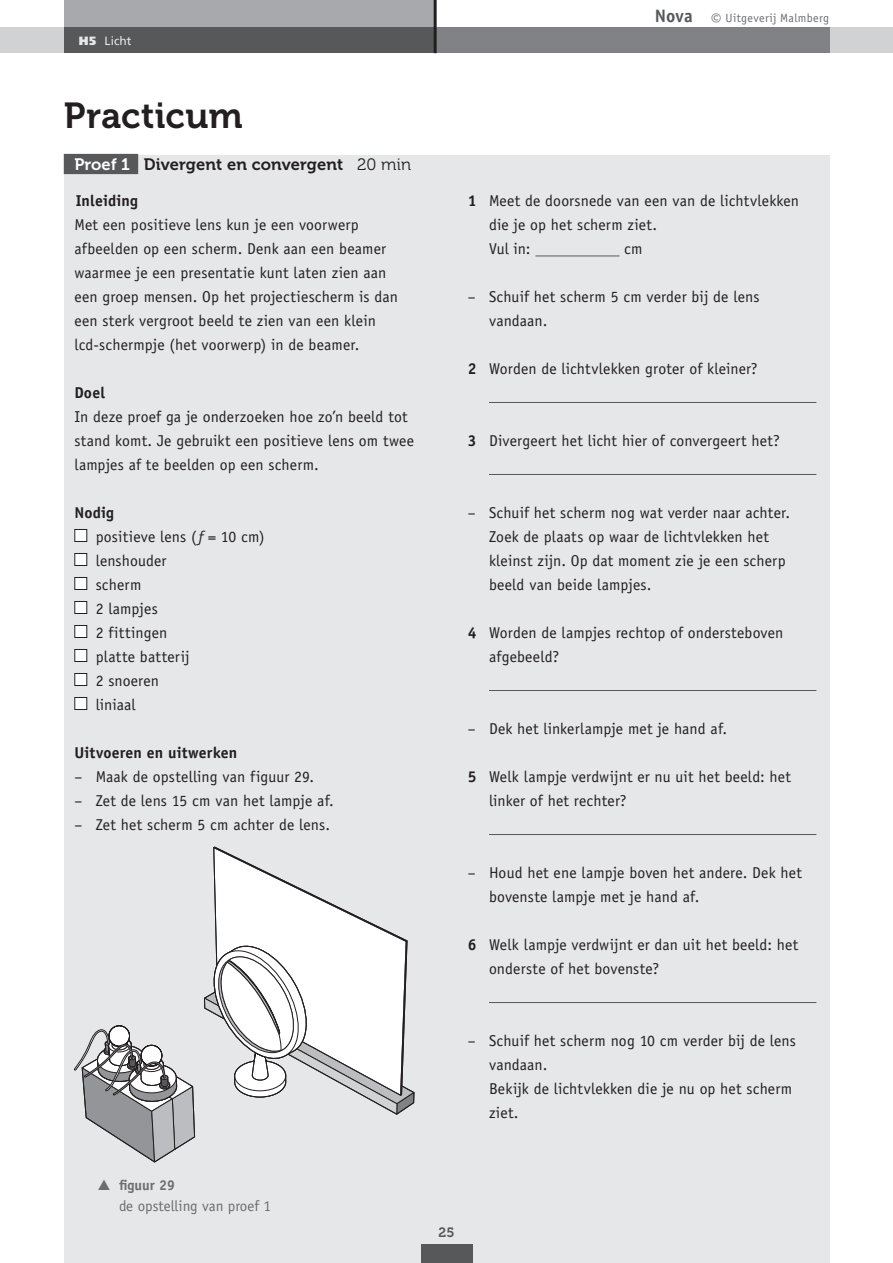
<style>
.page{position:relative;width:893px;height:1263px;background:#fff}
.page>*{position:absolute;margin:0;border:0;box-sizing:border-box;transform-origin:0 0}
.t1{font:36px "Museo 700";letter-spacing:.01em;color:#231f20}
.t2{font:16.5px "Museo 700";letter-spacing:.01em;color:#231f20}
.t3{font:15.75px/24px "Officina Sans Std";letter-spacing:.01em;color:#231f20}
.t4{font:700 15.75px "Officina Sans Std";letter-spacing:.01em;color:#231f20}
.t5{font:15px "Officina Sans Std";color:#6c6d70}
.t6{font:700 14.25px "Officina Sans Std";color:#6c6d70}
.t7{font:13.5px "Museo 700";color:#57585a}
.t8{font:12px "Officina Sans Std";letter-spacing:.025em;color:#6c6d70}
.t9{font:12px "Frutiger LT Std";letter-spacing:.005em;color:#e6e7e9}
.s1{font-weight:900}
.s2{color:#fff}
.s3{font-family:"Museo 300"}
.s4{font-weight:700}
.s5{font-style:italic}
.s6{font-weight:700;font-size:18px;color:#57585a}
.s7{font-size:19.5px}
</style>
<div class="page">
<div style="left:0;top:28px;width:893px;height:25px;background:#d1d2d4"></div>
<div style="left:296px;top:28px;width:533px;height:25px;background:#808285"></div>
<div style="left:64px;top:0;width:370px;height:53px;background:#a8a9ad"></div>
<div style="left:64px;top:28px;width:370px;height:25px;background:#57585a"></div>
<div style="left:64px;top:156px;width:765px;height:1107px;background:#e6e7e9"></div>
<hr style="left:434px;top:0;width:3px;height:53px;background:#231f20">
<div style="left:64px;top:154px;width:74px;height:20px;background:#57585a"></div>
<div style="left:75px;top:529px;width:12px;height:12px;background:#fff"></div>
<div style="left:74px;top:529px;width:13px;height:13px;border:1px solid #231f20"></div>
<div style="left:75px;top:553px;width:12px;height:12px;background:#fff"></div>
<div style="left:74px;top:553px;width:13px;height:13px;border:1px solid #231f20"></div>
<div style="left:75px;top:577px;width:12px;height:12px;background:#fff"></div>
<div style="left:74px;top:577px;width:13px;height:13px;border:1px solid #231f20"></div>
<div style="left:75px;top:601px;width:12px;height:12px;background:#fff"></div>
<div style="left:74px;top:601px;width:13px;height:13px;border:1px solid #231f20"></div>
<div style="left:75px;top:625px;width:12px;height:12px;background:#fff"></div>
<div style="left:74px;top:625px;width:13px;height:13px;border:1px solid #231f20"></div>
<div style="left:75px;top:649px;width:12px;height:12px;background:#fff"></div>
<div style="left:74px;top:649px;width:13px;height:13px;border:1px solid #231f20"></div>
<div style="left:75px;top:673px;width:12px;height:12px;background:#fff"></div>
<div style="left:74px;top:673px;width:13px;height:13px;border:1px solid #231f20"></div>
<div style="left:75px;top:697px;width:12px;height:12px;background:#fff"></div>
<div style="left:74px;top:697px;width:13px;height:13px;border:1px solid #231f20"></div>
<hr style="left:535px;top:256px;width:84px;height:1px;background:#57585a">
<hr style="left:489px;top:402px;width:327px;height:1px;background:#57585a">
<hr style="left:489px;top:474px;width:327px;height:1px;background:#57585a">
<hr style="left:489px;top:690px;width:327px;height:1px;background:#57585a">
<hr style="left:489px;top:834px;width:327px;height:1px;background:#57585a">
<hr style="left:489px;top:1002px;width:327px;height:1px;background:#57585a">
<svg style="left:204px;top:846px;width:211px;height:269px"></svg>
<svg style="left:74px;top:1025px;width:121px;height:138px"></svg>
<div style="left:421px;top:1244px;width:51px;height:19px;background:#57585a"></div>
<p class="t9" style="left:79px;top:34px;width:54px"><span class="s1">H5</span> Licht</p>
<h1 class="t1" style="left:64px;top:95px;width:180px">Practicum</h1>
<p class="t2" style="left:74px;top:155px;width:338px"><span class="s2">Proef 1</span> Divergent en convergent <span class="s3">20 min</span></p>
<p class="t4" style="left:76px;top:191px;width:64px">Inleiding</p>
<p class="t3" style="left:74px;top:212px;width:325px">Met een positieve lens kun je een voorwerp afbeelden op een scherm. Denk aan een beamer waarmee je een presentatie kunt laten zien aan een groep mensen. Op het projectiescherm is dan een sterk vergroot beeld te zien van een klein lcd-schermpje (het voorwerp) in de beamer.</p>
<p class="t4" style="left:74px;top:383px;width:32px">Doel</p>
<p class="t3" style="left:74px;top:405px;width:341px">In deze proef ga je onderzoeken hoe zo’n beeld tot stand komt. Je gebruikt een positieve lens om twee lampjes af te beelden op een scherm.</p>
<p class="t3" style="left:96px;top:501px;width:170px;text-indent:-21px"><span class="s4">Nodig<br></span>positieve lens (<span class="s5">f</span> = 10 cm) lenshouder<br>scherm<br>2 lampjes<br>2 fittingen<br>platte batterij<br>2 snoeren<br>liniaal</p>
<p class="t4" style="left:74px;top:743px;width:164px">Uitvoeren en uitwerken</p>
<p class="t3" style="left:74px;top:765px;width:241px">– Maak de opstelling van figuur 29.</p>
<p class="t3" style="left:74px;top:789px;width:261px">– Zet de lens 15 cm van het lampje af.</p>
<p class="t3" style="left:74px;top:813px;width:257px">– Zet het scherm 5 cm achter de lens.</p>
<p class="t6" style="left:98px;top:1176px;width:79px">▲ figuur 29</p>
<p class="t5" style="left:119px;top:1197px;width:153px">de opstelling van proef 1</p>
<p class="t8" style="left:655px;top:11px;width:176px"><span class="s6">Nova</span> <span class="s7">©</span> Uitgeverij Malmberg</p>
<p class="t3" style="left:489px;top:188px;width:312px;text-indent:-21px"><span class="s4">1</span> Meet de doorsnede van een van de lichtvlekken die je op het scherm ziet.<br>Vul in:</p>
<p class="t3" style="left:624px;top:236px;width:20px">cm</p>
<p class="t3" style="left:489px;top:285px;width:272px;text-indent:-21px">– Schuif het scherm 5 cm verder bij de lens vandaan.</p>
<p class="t3" style="left:468px;top:357px;width:291px"><span class="s4">2</span> Worden de lichtvlekken groter of kleiner?</p>
<p class="t3" style="left:468px;top:429px;width:313px"><span class="s4">3</span> Divergeert het licht hier of convergeert het?</p>
<p class="t3" style="left:489px;top:501px;width:303px;text-indent:-21px">– Schuif het scherm nog wat verder naar achter.<br>Zoek de plaats op waar de lichtvlekken het kleinst zijn. Op dat moment zie je een scherp beeld van beide lampjes.</p>
<p class="t3" style="left:489px;top:621px;width:296px;text-indent:-21px"><span class="s4">4</span> Worden de lampjes rechtop of ondersteboven afgebeeld?</p>
<p class="t3" style="left:468px;top:717px;width:261px">– Dek het linkerlampje met je hand af.</p>
<p class="t3" style="left:489px;top:765px;width:304px;text-indent:-21px"><span class="s4">5</span> Welk lampje verdwijnt er nu uit het beeld: het linker of het rechter?</p>
<p class="t3" style="left:489px;top:861px;width:314px;text-indent:-21px">– Houd het ene lampje boven het andere. Dek het bovenste lampje met je hand af.</p>
<p class="t3" style="left:489px;top:933px;width:311px;text-indent:-21px"><span class="s4">6</span> Welk lampje verdwijnt er dan uit het beeld: het onderste of het bovenste?</p>
<p class="t3" style="left:489px;top:1029px;width:308px;text-indent:-21px">– Schuif het scherm nog 10 cm verder bij de lens vandaan.<br>Bekijk de lichtvlekken die je nu op het scherm ziet.</p>
<p class="t7" style="left:439px;top:1225px;width:17px">25</p>
</div>
